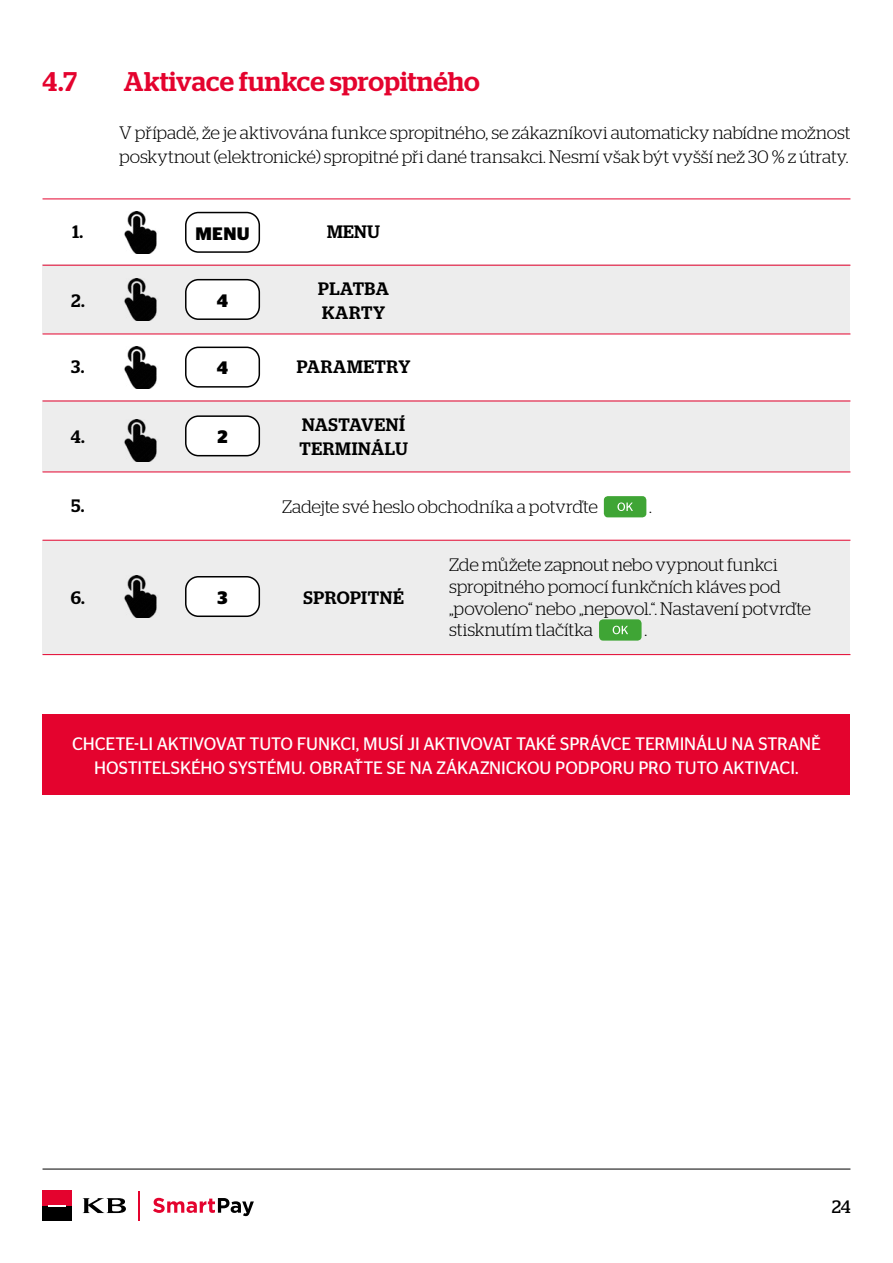
<style>
.page{position:relative;width:893px;height:1263px;background:#fff}
.page>*{position:absolute;margin:0;border:0;box-sizing:border-box;transform-origin:0 0}
.t1{font:500 27px "Stag";letter-spacing:.005em;color:#e4032e}
.t2{font:300 18px/21.6px "Stag";letter-spacing:-.005em;color:#000}
.t3{font:18px/24px "Stag Sans";letter-spacing:-.015em;color:#fff;text-align:center}
.t4{font:500 18px/24px "Stag";letter-spacing:.03em;color:#000}
.t5{font:700 18px "Stag Sans";color:#000}
.t6{font:18px "Stag";color:#000}
</style>
<div class="page">
<svg style="left:83px;top:1198px;width:43px;height:15px"></svg>
<div style="left:43px;top:1191px;width:29px;height:15px;background:#e4032e"></div>
<div style="left:43px;top:1205px;width:29px;height:15px;background:#000"></div>
<svg style="left:49px;top:1205px;width:17px;height:2px"></svg>
<svg style="left:153px;top:1198px;width:101px;height:18px"></svg>
<hr style="left:138px;top:1191px;width:2px;height:29px;background:#e4032e">
<hr style="left:43px;top:1169px;width:807px;height:1px;background:#000">
<div style="left:43px;top:715px;width:807px;height:80px;background:#e4032e"></div>
<div style="left:43px;top:541px;width:807px;height:114px;background:#ededed"></div>
<div style="left:599px;top:619px;width:43px;height:22px;background:#3fa535;border-radius:4px"></div>
<svg style="left:613px;top:626px;width:15px;height:8px"></svg>
<div style="left:604px;top:496px;width:42px;height:21px;background:#3fa535;border-radius:4px"></div>
<svg style="left:617px;top:502px;width:16px;height:9px"></svg>
<div style="left:43px;top:265px;width:807px;height:69px;background:#ededed"></div>
<div style="left:43px;top:401px;width:807px;height:71px;background:#ededed"></div>
<hr style="left:43px;top:265px;width:807px;height:1px;background:#e4032e">
<hr style="left:43px;top:199px;width:807px;height:1px;background:#e4032e">
<hr style="left:43px;top:334px;width:807px;height:1px;background:#e4032e">
<hr style="left:43px;top:401px;width:807px;height:1px;background:#e4032e">
<hr style="left:43px;top:472px;width:807px;height:1px;background:#e4032e">
<hr style="left:43px;top:540px;width:807px;height:1px;background:#e4032e">
<hr style="left:43px;top:654px;width:807px;height:1px;background:#e4032e">
<img style="left:124px;top:211px;width:33px;height:43px">
<img style="left:124px;top:278px;width:33px;height:43px">
<img style="left:124px;top:419px;width:33px;height:42px">
<img style="left:124px;top:575px;width:33px;height:43px">
<img style="left:124px;top:346px;width:33px;height:42px">
<div style="left:185px;top:212px;width:75px;height:41px;border:2px solid #000;border-radius:13px"></div>
<div style="left:186px;top:280px;width:73px;height:39px;background:#fff;border-radius:13px"></div>
<div style="left:185px;top:279px;width:75px;height:41px;border:2px solid #000;border-radius:13px"></div>
<div style="left:186px;top:416px;width:73px;height:40px;background:#fff;border-radius:13px"></div>
<div style="left:185px;top:415px;width:75px;height:41px;border:2px solid #000;border-radius:13px"></div>
<div style="left:186px;top:577px;width:73px;height:39px;background:#fff;border-radius:13px"></div>
<div style="left:185px;top:576px;width:75px;height:41px;border:2px solid #000;border-radius:13px"></div>
<div style="left:185px;top:347px;width:75px;height:41px;border:2px solid #000;border-radius:13px"></div>
<h1 class="t1" style="left:43px;top:65px;width:36px">4.7</h1>
<h1 class="t1" style="left:124px;top:65px;width:357px">Aktivace funkce spropitného</h1>
<p class="t2" style="left:119px;top:120px;width:733px;line-height:24px">V případě, že je aktivována funkce spropitného, se zákazníkovi automaticky nabídne možnost poskytnout (elektronické) spropitné při dané transakci. Nesmí však být vyšší než 30 % z útraty.</p>
<p class="t4" style="left:72px;top:220px;width:12px">1.</p>
<p class="t5" style="left:195px;top:220px;width:56px">MENU</p>
<p class="t4" style="left:327px;top:220px;width:55px">MENU</p>
<p class="t4" style="left:71px;top:288px;width:15px">2.</p>
<p class="t5" style="left:217px;top:287px;width:13px">4</p>
<p class="t4" style="left:318px;top:276px;width:72px">PLATBA<br>KARTY</p>
<p class="t4" style="left:71px;top:355px;width:15px">3.</p>
<p class="t5" style="left:217px;top:355px;width:13px">4</p>
<p class="t4" style="left:297px;top:355px;width:115px">PARAMETRY</p>
<p class="t4" style="left:71px;top:425px;width:16px">4.</p>
<p class="t5" style="left:217px;top:423px;width:12px">2</p>
<p class="t4" style="left:299px;top:413px;width:110px">NASTAVENÍ<br>TERMINÁLU</p>
<p class="t4" style="left:71px;top:494px;width:15px">5.</p>
<p class="t2" style="left:282px;top:495px;width:317px">Zadejte své heslo obchodníka a potvrďte</p>
<p class="t2" style="left:649px;top:495px;width:4px">.</p>
<p class="t4" style="left:71px;top:585px;width:16px">6.</p>
<p class="t5" style="left:217px;top:584px;width:12px">3</p>
<p class="t4" style="left:303px;top:585px;width:102px">SPROPITNÉ</p>
<p class="t2" style="left:449px;top:554px;width:364px">Zde můžete zapnout nebo vypnout funkci spropitného pomocí funkčních kláves pod „povoleno“ nebo „nepovol.“. Nastavení potvrďte stisknutím tlačítka</p>
<p class="t2" style="left:644px;top:619px;width:4px">.</p>
<p class="t3" style="left:72px;top:731px;width:750px">CHCETE-LI AKTIVOVAT TUTO FUNKCI, MUSÍ JI AKTIVOVAT TAKÉ SPRÁVCE TERMINÁLU NA STRANĚ<br>HOSTITELSKÉHO SYSTÉMU. OBRAŤTE SE NA ZÁKAZNICKOU PODPORU PRO TUTO AKTIVACI.</p>
<p class="t6" style="left:832px;top:1196px;width:20px">24</p>
</div>
